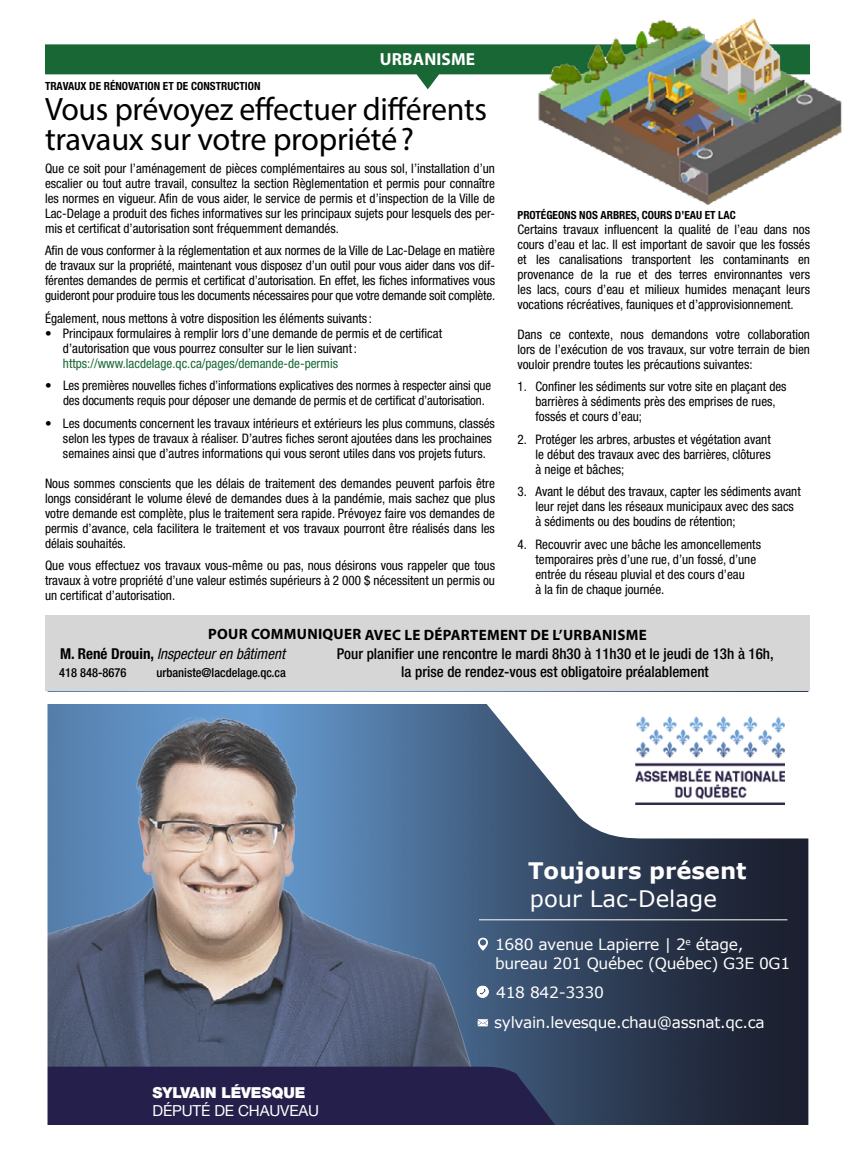
<style>
.page{position:relative;width:855px;height:1170px;background:#fff}
.page>*{position:absolute;margin:0;border:0;box-sizing:border-box;transform-origin:0 0}
.t1{font:32.5px/30px "Myriad Pro";letter-spacing:-.01em;color:#000}
.t2{font:700 22.75px "Verdana";color:#fff}
.t3{font:22.75px "Verdana";color:#fff}
.t4{font:700 17.5px "Myriad Pro";letter-spacing:.01em;color:#fff}
.t5{font:15.5px/19px "Verdana";letter-spacing:-.02em;color:#fff}
.t6{font:15.12px "Helvetica Neue";letter-spacing:-.01em;color:#fff}
.t7{font:900 15.12px "Helvetica Neue";letter-spacing:-.01em;color:#fff}
.t8{font:500 condensed 15px/18.8px "Helvetica Neue";color:#000;text-align:center}
.t9{font:700 15px "Myriad Pro";letter-spacing:.02em;color:#000}
.t10{font:italic condensed 15px "Helvetica Neue";color:#000}
.t11{font:condensed 13.12px/15px "Helvetica Neue";color:#000;text-align:justify}
.t12{font:condensed 13.12px "Helvetica Neue";color:#1a6736}
.t13{font:500 condensed 12.5px "Helvetica Neue";color:#000}
.t14{font:700 condensed 11.25px "Helvetica Neue";color:#000}
.s1{font-weight:700;font-style:normal}
</style>
<div class="page">
<svg style="left:45px;top:44px;width:484px;height:45px"></svg>
<div style="left:45px;top:615px;width:765px;height:77px;background:#d6d6d6"></div>
<svg style="left:47px;top:704px;width:762px;height:421px;background:#5e6b84"></svg>
<svg style="left:478px;top:938px;width:10px;height:13px"></svg>
<svg style="left:478px;top:1019px;width:10px;height:7px"></svg>
<svg style="left:477px;top:986px;width:12px;height:12px"></svg>
<hr style="left:479px;top:920px;width:308px;height:1px;background:#fff">
<img style="left:529px;top:18px;width:313px;height:187px">
<h3 class="t4" style="left:380px;top:48px;width:97px">URBANISME</h3>
<p class="t14" style="left:45px;top:79px;width:217px">TRAVAUX DE RÉNOVATION ET DE CONSTRUCTION</p>
<h1 class="t1" style="left:45px;top:94px;width:443px">Vous prévoyez effectuer différents travaux sur votre propriété?</h1>
<p class="t11" style="left:45px;top:160px;width:452px">Que ce soit pour l’aménagement de pièces complémentaires au sous sol, l’installation d’un escalier ou tout autre travail, consultez la section Règlementation et permis pour connaître les normes en vigueur. Afin de vous aider, le service de permis et d’inspection de la Ville de Lac-Delage a produit des fiches informatives sur les principaux sujets pour lesquels des per&shy;mis et certificat d’autorisation sont fréquemment demandés.</p>
<p class="t11" style="left:45px;top:243px;width:452px">Afin de vous conformer à la réglementation et aux normes de la Ville de Lac-Delage en matière de travaux sur la propriété, maintenant vous disposez d’un outil pour vous aider dans vos dif&shy;férentes demandes de permis et certificat d’autorisation. En effet, les fiches informatives vous guideront pour produire tous les documents nécessaires pour que votre demande soit complète.</p>
<p class="t11" style="left:45px;top:310px;width:329px">Également, nous mettons à votre disposition les éléments suivants :</p>
<p class="t11" style="left:63px;top:325px;width:381px;text-indent:-18px">• Principaux formulaires à remplir lors d’une demande de permis et de certificat d’autorisation que vous pourrez consulter sur le lien suivant:</p>
<p class="t12" style="left:63px;top:355px;width:277px">https://www.lacdelage.qc.ca/pages/demande-de-permis</p>
<p class="t11" style="left:63px;top:378px;width:430px;text-indent:-18px">• Les premières nouvelles fiches d’informations explicatives des normes à respecter ainsi que des documents requis pour déposer une demande de permis et de certificat d’autorisation.</p>
<p class="t11" style="left:63px;top:415px;width:433px;text-align:left;text-indent:-18px">• Les documents concernent les travaux intérieurs et extérieurs les plus communs, classés selon les types de travaux à réaliser. D’autres fiches seront ajoutées dans les prochaines semaines ainsi que d’autres informations qui vous seront utiles dans vos projets futurs.</p>
<p class="t11" style="left:45px;top:475px;width:452px">Nous sommes conscients que les délais de traitement des demandes peuvent parfois être longs considérant le volume élevé de demandes dues à la pandémie, mais sachez que plus votre demande est complète, plus le traitement sera rapide. Prévoyez faire vos demandes de permis d’avance, cela facilitera le traitement et vos travaux pourront être réalisés dans les délais souhaités.</p>
<p class="t11" style="left:45px;top:558px;width:452px">Que vous effectuez vos travaux vous-même ou pas, nous désirons vous rappeler que tous travaux à votre propriété d’une valeur estimés supérieurs à 2 000 $ nécessitent un permis ou un certificat d’autorisation.</p>
<p class="t14" style="left:518px;top:208px;width:220px">PROTÉGEONS NOS ARBRES, COURS D’EAU ET LAC</p>
<p class="t11" style="left:518px;top:222px;width:294px">Certains travaux influencent la qualité de l’eau dans nos cours d’eau et lac. Il est important de savoir que les fossés et les canalisations transportent les contaminants en provenance de la rue et des terres environnantes vers les lacs, cours d’eau et milieux humides menaçant leurs vocations récréatives, fauniques et d’approvisionnement.</p>
<p class="t11" style="left:518px;top:327px;width:294px">Dans ce contexte, nous demandons votre collaboration lors de l’exécution de vos travaux, sur votre terrain de bien vouloir prendre toutes les précautions suivantes:</p>
<p class="t11" style="left:535px;top:379px;width:253px;text-align:left;text-indent:-18px">1. Confiner les sédiments sur votre site en plaçant des barrières à sédiments près des emprises de rues, fossés et cours d’eau;</p>
<p class="t11" style="left:535px;top:432px;width:237px;text-indent:-18px">2. Protéger les arbres, arbustes et végétation avant le début des travaux avec des barrières, clôtures à neige et bâches;</p>
<p class="t11" style="left:535px;top:484px;width:267px;text-align:left;text-indent:-18px">3. Avant le début des travaux, capter les sédiments avant leur rejet dans les réseaux municipaux avec des sacs à sédiments ou des boudins de rétention;</p>
<p class="t11" style="left:535px;top:537px;width:227px;text-align:left;text-indent:-18px">4. Recouvrir avec une bâche les amoncellements temporaires près d’une rue, d’un fossé, d’une entrée du réseau pluvial et des cours d’eau<br>à la fin de chaque journée.</p>
<p class="t9" style="left:208px;top:625px;width:440px">POUR COMMUNIQUER AVEC LE DÉPARTEMENT DE L’URBANISME</p>
<p class="t10" style="left:60px;top:645px;width:226px"><span class="s1">M. René Drouin,</span> Inspecteur en bâtiment</p>
<p class="t13" style="left:59px;top:665px;width:69px">418 848-8676</p>
<p class="t13" style="left:157px;top:665px;width:131px">urbaniste@lacdelage.qc.ca</p>
<p class="t8" style="left:337px;top:644px;width:438px">Pour planifier une rencontre le mardi 8h30 à 11h30 et le jeudi de 13h à 16h, la prise de rendez-vous est obligatoire préalablement</p>
<h2 class="t2" style="left:528px;top:856px;width:220px">Toujours présent</h2>
<h2 class="t3" style="left:530px;top:884px;width:189px">pour Lac-Delage</h2>
<p class="t5" style="left:495px;top:935px;width:297px">1680 avenue Lapierre | 2<sup>e</sup> étage, bureau 201 Québec (Québec) G3E 0G1</p>
<p class="t5" style="left:496px;top:983px;width:109px">418 842-3330</p>
<p class="t7" style="left:152px;top:1084px;width:155px">SYLVAIN LÉVESQUE</p>
<p class="t6" style="left:152px;top:1100px;width:168px">DÉPUTÉ DE CHAUVEAU</p>
<p class="t5" style="left:494px;top:1012px;width:272px">sylvain.levesque.chau@assnat.qc.ca</p>
</div>
